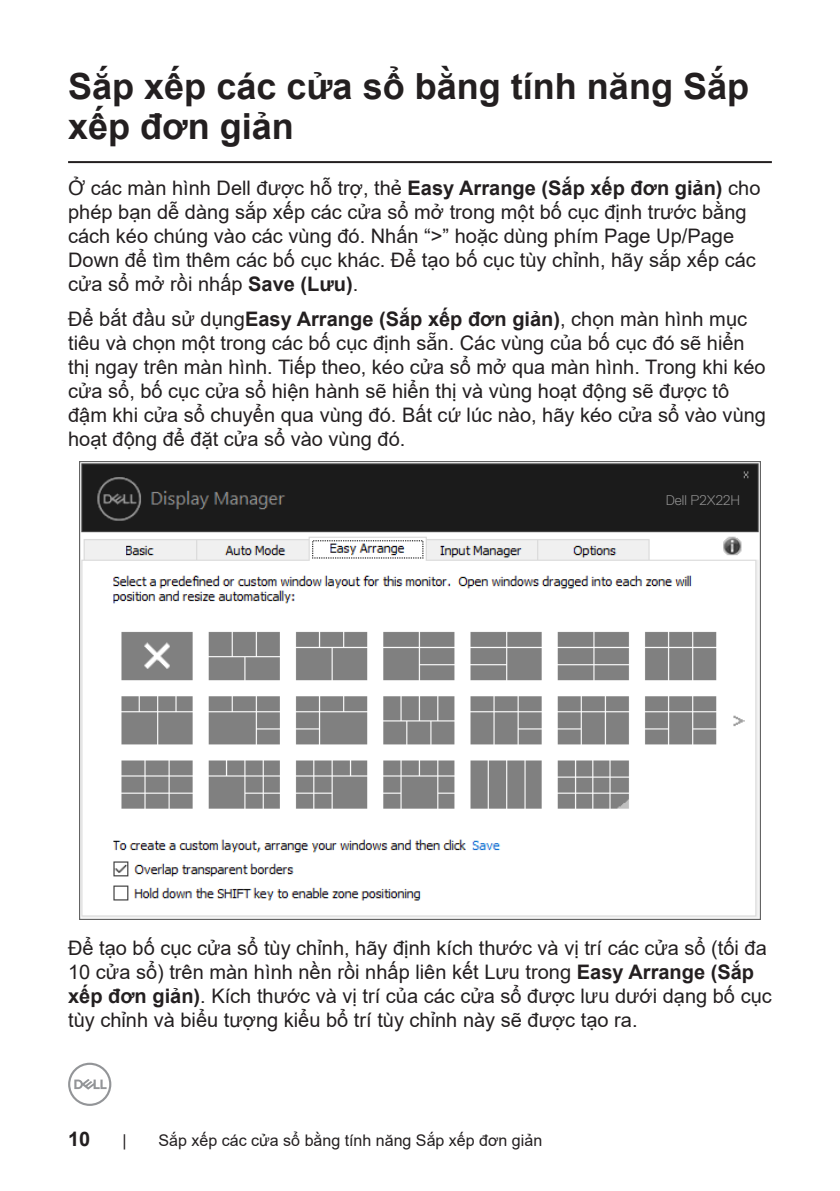
<style>
.page{position:relative;width:840px;height:1191px;background:#fff}
.page>*{position:absolute;margin:0;border:0;box-sizing:border-box;transform-origin:0 0}
.Head_1{font:700 36px/40px "Arial";color:#231f20}
.Paragraph{font:20px/24px "Arial";color:#231f20}
.t1{font:700 20px "Arial";color:#231f20}
.t2{font:16px "Arial";color:#231f20}
.t3{font:300 14px "Dell Replica";color:#939393}
.s1{font-weight:700}
</style>
<div class="page">
<svg style="left:68px;top:1062px;width:43px;height:44px"></svg>
<hr style="left:68px;top:161px;width:703px;height:2px;background:#231f20">
<img style="left:79px;top:461px;width:681px;height:459px">
<div style="left:630px;top:490px;width:109px;height:21px;background:#1b1b1b"></div>
<p class="Head_1" style="left:68px;top:67px;width:682px">Sắp xếp các cửa sổ bằng tính năng Sắp xếp đơn giản</p>
<p class="Paragraph" style="left:68px;top:176px;width:693px">Ở các màn hình Dell được hỗ trợ, thẻ <span class="s1">Easy Arrange (Sắp xếp đơn giản)</span> cho phép bạn dễ dàng sắp xếp các cửa sổ mở trong một bố cục định trước bằng cách kéo chúng vào các vùng đó. Nhấn “&gt;” hoặc dùng phím Page Up/Page Down để tìm thêm các bố cục khác. Để tạo bố cục tùy chỉnh, hãy sắp xếp các cửa sổ mở rồi nhấp <span class="s1">Save (Lưu)</span>.</p>
<p class="Paragraph" style="left:68px;top:307px;width:699px">Để bắt đầu sử dụng<span class="s1">Easy Arrange (Sắp xếp đơn giản)</span>, chọn màn hình mục tiêu và chọn một trong các bố cục định sẵn. Các vùng của bố cục đó sẽ hiển thị ngay trên màn hình. Tiếp theo, kéo cửa sổ mở qua màn hình. Trong khi kéo cửa sổ, bố cục cửa sổ hiện hành sẽ hiển thị và vùng hoạt động sẽ được tô đậm khi cửa sổ chuyển qua vùng đó. Bất cứ lúc nào, hãy kéo cửa sổ vào vùng hoạt động để đặt cửa sổ vào vùng đó.</p>
<p class="t3" style="left:665px;top:492px;width:76px">Dell P2X22H</p>
<p class="Paragraph" style="left:68px;top:936px;width:704px">Để tạo bố cục cửa sổ tùy chỉnh, hãy định kích thước và vị trí các cửa sổ (tối đa 10 cửa sổ) trên màn hình nền rồi nhấp liên kết Lưu trong <span class="s1">Easy Arrange (Sắp xếp đơn giản)</span>. Kích thước và vị trí của các cửa sổ được lưu dưới dạng bố cục tùy chỉnh và biểu tượng kiểu bổ trí tùy chỉnh này sẽ được tạo ra.</p>
<p class="t1" style="left:68px;top:1124px;width:24px">10</p>
<p class="t2" style="left:122px;top:1129px;width:6px">|</p>
<p class="t2" style="left:158px;top:1129px;width:385px">Sắp xếp các cửa sổ bằng tính năng Sắp xếp đơn giản</p>
</div>
